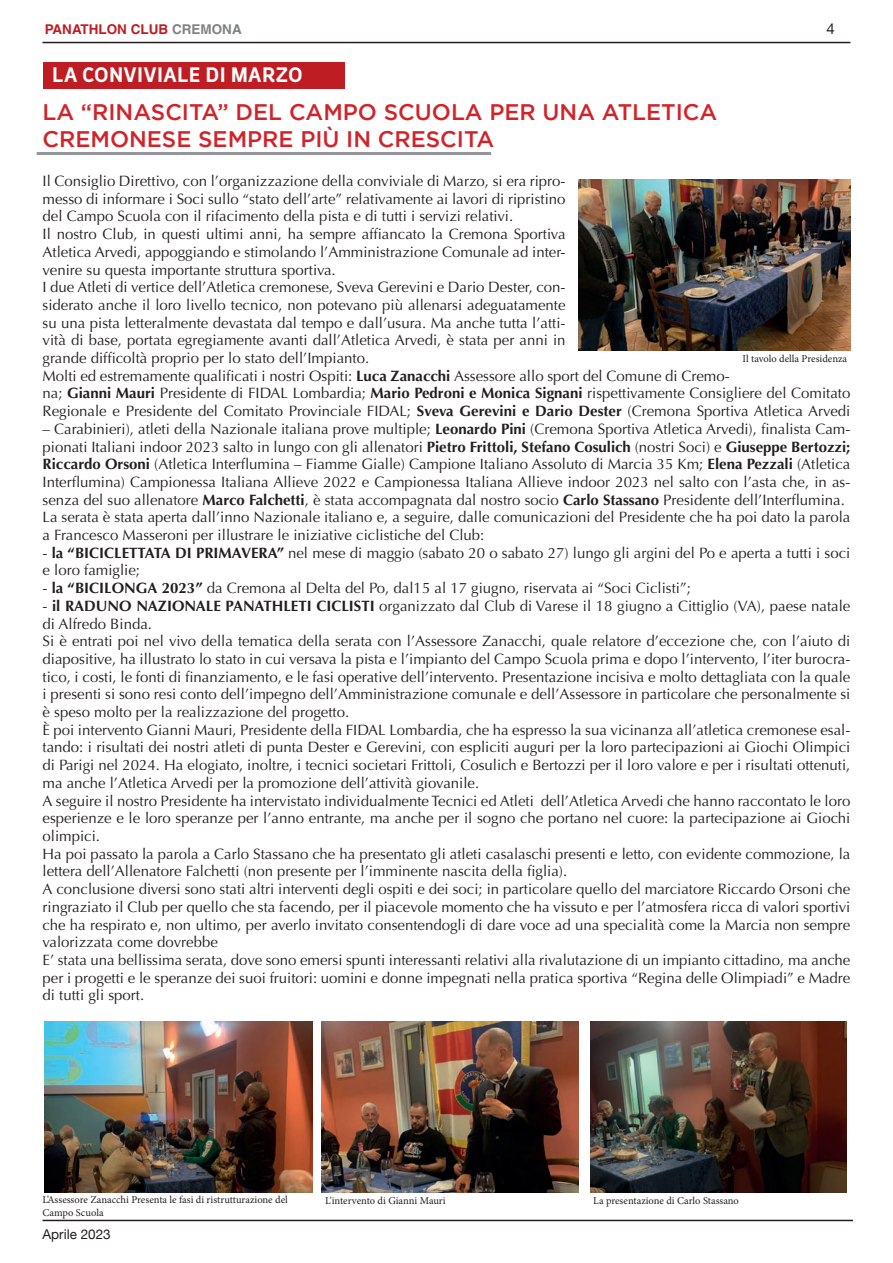
<style>
.page{position:relative;width:893px;height:1263px;background:#fff}
.page>*{position:absolute;margin:0;border:0;box-sizing:border-box;transform-origin:0 0}
.t1{font:500 22.5px/27px "Gotham";color:#d1232a}
.t2{font:700 19.5px "Oceania";color:#fff}
.t3{font:15px/17.7px "Optima";color:#231f20}
.t4{font:15px "Helvetica Neue";color:#231f20}
.t5{font:700 13.5px "Helvetica";color:#be1e23}
.t6{font:13.5px "Helvetica Neue";color:#231f20}
.t7{font:10.5px/12.6px "Minion Pro";color:#231f20}
.s1{color:#808285}
.s2{font-weight:700}
</style>
<div class="page">
<hr style="left:43px;top:1220px;width:810px;height:1px;background:#231f20">
<div style="left:43px;top:63px;width:301px;height:26px;background:#be1e23"></div>
<img style="left:45px;top:1022px;width:267px;height:171px">
<img style="left:321px;top:1022px;width:258px;height:171px">
<img style="left:590px;top:1022px;width:257px;height:171px">
<hr style="left:37px;top:152px;width:454px;height:3px;background:#939598">
<img style="left:578px;top:180px;width:272px;height:171px">
<hr style="left:43px;top:42px;width:807px;height:1px;background:#231f20">
<p class="t5" style="left:45px;top:21px;width:198px">PANATHLON CLUB <span class="s1">CREMONA</span></p>
<p class="t4" style="left:827px;top:18px;width:10px">4</p>
<h2 class="t2" style="left:52px;top:64px;width:252px">LA CONVIVIALE DI MARZO</h2>
<h1 class="t1" style="left:43px;top:98px;width:676px">LA “RINASCITA” DEL CAMPO SCUOLA PER UNA ATLETICA<br>CREMONESE SEMPRE PIÙ IN CRESCITA</h1>
<p class="t3" style="left:43px;top:172px;width:809px">Il Consiglio Direttivo, con l’organizzazione della conviviale di Marzo, si era ripro-<br>messo di informare i Soci sullo “stato dell’arte” relativamente ai lavori di ripristino<br>del Campo Scuola con il rifacimento della pista e di tutti i servizi relativi.<br>Il nostro Club, in questi ultimi anni, ha sempre affiancato la Cremona Sportiva<br>Atletica Arvedi, appoggiando e stimolando l’Amministrazione Comunale ad inter-<br>venire su questa importante struttura sportiva.<br>I due Atleti di vertice dell’Atletica cremonese, Sveva Gerevini e Dario Dester, con-<br>siderato anche il loro livello tecnico, non potevano più allenarsi adeguatamente<br>su una pista letteralmente devastata dal tempo e dall’usura. Ma anche tutta l’atti-<br>vità di base, portata egregiamente avanti dall’Atletica Arvedi, è stata per anni in<br>grande difficoltà proprio per lo stato dell’Impianto.<br>Molti ed estremamente qualificati i nostri Ospiti: <span class="s2">Luca Zanacchi</span> Assessore allo sport del Comune di Cremo-<br>na; <span class="s2">Gianni Mauri</span> Presidente di FIDAL Lombardia; <span class="s2">Mario Pedroni e Monica Signani</span> rispettivamente Consigliere del Comitato Regionale e Presidente del Comitato Provinciale FIDAL; <span class="s2">Sveva Gerevini e Dario Dester</span> (Cremona Sportiva Atletica Arvedi</p>
<p class="t3" style="left:43px;top:420px;width:809px">– Carabinieri), atleti della Nazionale italiana prove multiple; <span class="s2">Leonardo Pini</span> (Cremona Sportiva Atletica Arvedi), finalista Cam&shy;pionati Italiani indoor 2023 salto in lungo con gli allenatori <span class="s2">Pietro Frittoli, Stefano Cosulich</span> (nostri Soci) e <span class="s2">Giuseppe Bertozzi; Riccardo Orsoni</span> (Atletica Interflumina – Fiamme Gialle) Campione Italiano Assoluto di Marcia 35 Km; <span class="s2">Elena Pezzali</span> (Atletica Interflumina) Campionessa Italiana Allieve 2022 e Campionessa Italiana Allieve indoor 2023 nel salto con l’asta che, in as&shy;senza del suo allenatore <span class="s2">Marco Falchetti</span>, è stata accompagnata dal nostro socio <span class="s2">Carlo Stassano</span> Presidente dell’Interflumina.<br>La serata è stata aperta dall’inno Nazionale italiano e, a seguire, dalle comunicazioni del Presidente che ha poi dato la parola a Francesco Masseroni per illustrare le iniziative ciclistiche del Club:</p>
<p class="t3" style="left:43px;top:544px;width:809px">- <span class="s2">la “BICICLETTATA DI PRIMAVERA”</span> nel mese di maggio (sabato 20 o sabato 27) lungo gli argini del Po e aperta a tutti i soci e loro famiglie;</p>
<p class="t3" style="left:43px;top:579px;width:650px">- <span class="s2">la “BICILONGA 2023”</span> da Cremona al Delta del Po, dal15 al 17 giugno, riservata ai “Soci Ciclisti”;</p>
<p class="t3" style="left:43px;top:597px;width:809px">- <span class="s2">il RADUNO NAZIONALE PANATHLETI CICLISTI</span> organizzato dal Club di Varese il 18 giugno a Cittiglio (VA), paese natale di Alfredo Binda.<br>Si è entrati poi nel vivo della tematica della serata con l’Assessore Zanacchi, quale relatore d’eccezione che, con l’aiuto di diapositive, ha illustrato lo stato in cui versava la pista e l’impianto del Campo Scuola prima e dopo l’intervento, l’iter burocra&shy;tico, i costi, le fonti di finanziamento, e le fasi operative dell’intervento. Presentazione incisiva e molto dettagliata con la quale i presenti si sono resi conto dell’impegno dell’Amministrazione comunale e dell’Assessore in particolare che personalmente si è speso molto per la realizzazione del progetto.<br>È poi intervento Gianni Mauri, Presidente della FIDAL Lombardia, che ha espresso la sua vicinanza all’atletica cremonese esal&shy;tando: i risultati dei nostri atleti di punta Dester e Gerevini, con espliciti auguri per la loro partecipazioni ai Giochi Olimpici di Parigi nel 2024. Ha elogiato, inoltre, i tecnici societari Frittoli, Cosulich e Bertozzi per il loro valore e per i risultati ottenuti, ma anche l’Atletica Arvedi per la promozione dell’attività giovanile.<br>A seguire il nostro Presidente ha intervistato individualmente Tecnici ed Atleti dell’Atletica Arvedi che hanno raccontato le loro esperienze e le loro speranze per l’anno entrante, ma anche per il sogno che portano nel cuore: la partecipazione ai Giochi olimpici.<br>Ha poi passato la parola a Carlo Stassano che ha presentato gli atleti casalaschi presenti e letto, con evidente commozione, la lettera dell’Allenatore Falchetti (non presente per l’imminente nascita della figlia).<br>A conclusione diversi sono stati altri interventi degli ospiti e dei soci; in particolare quello del marciatore Riccardo Orsoni che ringraziato il Club per quello che sta facendo, per il piacevole momento che ha vissuto e per l’atmosfera ricca di valori sportivi che ha respirato e, non ultimo, per averlo invitato consentendogli di dare voce ad una specialità come la Marcia non sempre valorizzata come dovrebbe<br>E’ stata una bellissima serata, dove sono emersi spunti interessanti relativi alla rivalutazione di un impianto cittadino, ma anche per i progetti e le speranze dei suoi fruitori: uomini e donne impegnati nella pratica sportiva “Regina delle Olimpiadi” e Madre di tutti gli sport.</p>
<p class="t7" style="left:742px;top:352px;width:106px">Il tavolo della Presidenza</p>
<p class="t7" style="left:43px;top:1194px;width:247px">L’Assessore Zanacchi Presenta le fasi di ristrutturazione del<br>Campo Scuola</p>
<p class="t7" style="left:325px;top:1194px;width:122px">L’intervento di Gianni Mauri</p>
<p class="t7" style="left:593px;top:1194px;width:147px">La presentazione di Carlo Stassano</p>
<p class="t6" style="left:43px;top:1224px;width:70px">Aprile 2023</p>
</div>
